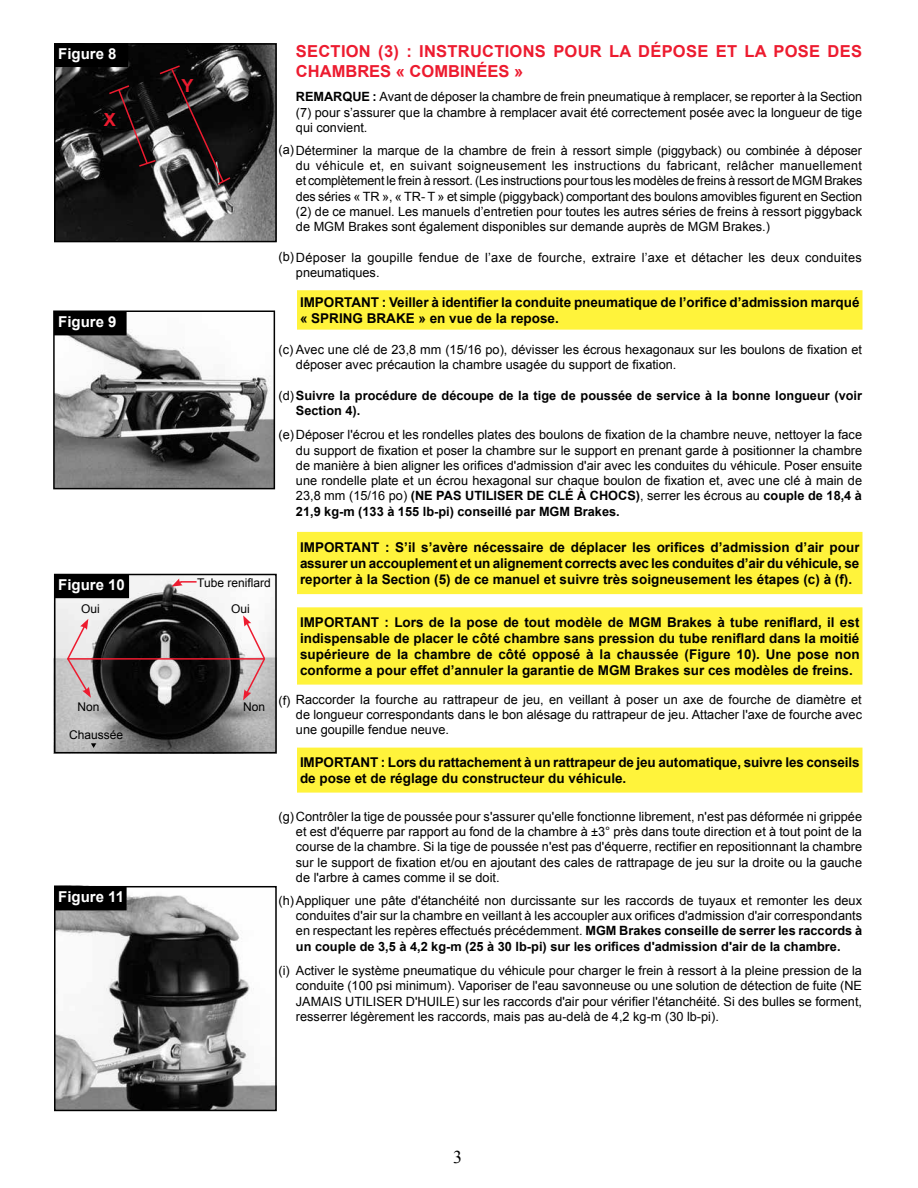
<style>
.page{position:relative;width:918px;height:1188px;background:#fff}
.page>*{position:absolute;margin:0;border:0;box-sizing:border-box;transform-origin:0 0}
.t1{font:700 18px "Arial";color:#ed1b2f}
.t2{font:18px "Times New Roman";color:#000}
.t3{font:700 16.5px/19.8px "Arial";letter-spacing:.015em;color:#ed1b2f}
.t4{font:700 15px "Arial";color:#fff}
.t5{font:700 13.5px/16.2px "Arial";color:#000}
.t6{font:12.75px/15.3px "Arial";color:#000;text-align:justify}
.t7{font:700 12.75px "Arial";color:#000}
.t8{font:12.75px "Arial";letter-spacing:.02em;color:#000}
.t9{font:12px "Arial";color:#000}
.s1{font-weight:700}
.s2{font-weight:400}
</style>
<div class="page">
<img style="left:57px;top:46px;width:217px;height:193px">
<img style="left:57px;top:895px;width:217px;height:213px">
<img style="left:57px;top:577px;width:217px;height:173px">
<img style="left:56px;top:329px;width:216px;height:157px">
<div style="left:54px;top:43px;width:223px;height:199px;border:2px solid #000"></div>
<div style="left:54px;top:886px;width:223px;height:225px;border:2px solid #000"></div>
<div style="left:54px;top:574px;width:223px;height:179px;border:2px solid #000"></div>
<div style="left:53px;top:310px;width:222px;height:179px;border:2px solid #000"></div>
<svg style="left:107px;top:64px;width:125px;height:122px;background:#342f2f"></svg>
<hr style="left:68px;top:658px;width:197px;height:2px;background:#ed1b2f">
<svg style="left:66px;top:619px;width:25px;height:79px;background:#dcc6c8"></svg>
<svg style="left:243px;top:615px;width:23px;height:85px"></svg>
<svg style="left:172px;top:578px;width:25px;height:9px"></svg>
<div style="left:55px;top:44px;width:73px;height:22px;background:#000"></div>
<div style="left:54px;top:43px;width:74px;height:24px;border:2px solid #000"></div>
<div style="left:55px;top:313px;width:71px;height:22px;background:#000"></div>
<div style="left:54px;top:312px;width:73px;height:23px;border:2px solid #000"></div>
<div style="left:55px;top:575px;width:73px;height:22px;background:#000"></div>
<div style="left:54px;top:575px;width:75px;height:23px;border:2px solid #000"></div>
<div style="left:55px;top:888px;width:71px;height:22px;background:#000"></div>
<div style="left:54px;top:887px;width:73px;height:23px;border:2px solid #000"></div>
<svg style="left:90px;top:743px;width:8px;height:6px"></svg>
<div style="left:298px;top:292px;width:563px;height:36px;background:#fff33b"></div>
<div style="left:297px;top:290px;width:565px;height:40px;border:3px solid #fff33b"></div>
<div style="left:298px;top:749px;width:563px;height:42px;background:#fff33b"></div>
<div style="left:297px;top:748px;width:565px;height:45px;border:3px solid #fff33b"></div>
<div style="left:298px;top:533px;width:563px;height:60px;background:#fff33b"></div>
<div style="left:297px;top:532px;width:565px;height:62px;border:3px solid #fff33b"></div>
<div style="left:298px;top:609px;width:563px;height:74px;background:#fff33b"></div>
<div style="left:297px;top:607px;width:565px;height:78px;border:3px solid #fff33b"></div>
<p class="t4" style="left:58px;top:44px;width:60px">Figure 8</p>
<h1 class="t1" style="left:104px;top:107px;width:14px">X</h1>
<p class="t4" style="left:58px;top:312px;width:60px">Figure 9</p>
<p class="t4" style="left:58px;top:575px;width:68px">Figure 10</p>
<p class="t9" style="left:81px;top:601px;width:20px">Oui</p>
<p class="t9" style="left:78px;top:699px;width:24px">Non</p>
<p class="t9" style="left:69px;top:727px;width:56px">Chaussée</p>
<p class="t4" style="left:58px;top:887px;width:67px">Figure 11</p>
<h1 class="t1" style="left:181px;top:74px;width:14px">Y</h1>
<p class="t3" style="left:296px;top:42px;width:568px">SECTION (3) : INSTRUCTIONS POUR LA DÉPOSE ET LA POSE DES<br>CHAMBRES « COMBINÉES »</p>
<p class="t6" style="left:296px;top:89px;width:568px"><span class="s1">REMARQUE :</span> Avant de déposer la chambre de frein pneumatique à remplacer, se reporter à la Section (7) pour s’assurer que la chambre à remplacer avait été correctement posée avec la longueur de tige qui convient.</p>
<p class="t6" style="left:296px;top:158px;width:568px">du véhicule et, en suivant soigneusement les instructions du fabricant, relâcher manuellement et complètement le frein à ressort. (Les instructions pour tous les modèles de freins à ressort de MGM Brakes des séries « TR », « TR- T » et simple (piggyback) comportant des boulons amovibles figurent en Section (2) de ce manuel. Les manuels d’entretien pour toutes les autres séries de freins à ressort piggyback de MGM Brakes sont également disponibles sur demande auprès de MGM Brakes.)</p>
<p class="t6" style="left:296px;top:265px;width:85px">pneumatiques.</p>
<p class="t6" style="left:278px;top:143px;width:585px">(a)Déterminer la marque de la chambre de frein à ressort simple (piggyback) ou combinée à déposer</p>
<p class="t8" style="left:278px;top:249px;width:585px">(b)Déposer la goupille fendue de l’axe de fourche, extraire l’axe et détacher les deux conduites</p>
<p class="t5" style="left:300px;top:294px;width:561px">IMPORTANT : Veiller à identifier la conduite pneumatique de l’orifice d’admission marqué « SPRING BRAKE » en vue de la repose.</p>
<p class="t6" style="left:278px;top:342px;width:585px">(c) Avec une clé de 23,8 mm (15/16 po), dévisser les écrous hexagonaux sur les boulons de fixation et</p>
<p class="t7" style="left:278px;top:387px;width:585px"><span class="s2">(d)</span>Suivre la procédure de découpe de la tige de poussée de service à la bonne longueur (voir</p>
<p class="t6" style="left:278px;top:427px;width:585px">(e)Déposer l'écrou et les rondelles plates des boulons de fixation de la chambre neuve, nettoyer la face</p>
<p class="t6" style="left:296px;top:357px;width:382px">déposer avec précaution la chambre usagée du support de fixation.</p>
<p class="t7" style="left:296px;top:402px;width:66px">Section 4).</p>
<p class="t6" style="left:296px;top:443px;width:568px">du support de fixation et poser la chambre sur le support en prenant garde à positionner la chambre de manière à bien aligner les orifices d'admission d'air avec les conduites du véhicule. Poser ensuite une rondelle plate et un écrou hexagonal sur chaque boulon de fixation et, avec une clé à main de 23,8 mm (15/16 po) <span class="s1">(NE PAS UTILISER DE CLÉ À CHOCS)</span>, serrer les écrous au <span class="s1">couple de 18,4 à 21,9 kg-m (133 à 155 lb-pi) conseillé par MGM Brakes.</span></p>
<p class="t9" style="left:197px;top:575px;width:75px">Tube reniflard</p>
<p class="t9" style="left:231px;top:601px;width:20px">Oui</p>
<p class="t9" style="left:243px;top:699px;width:24px">Non</p>
<p class="t5" style="left:300px;top:539px;width:561px;text-align:justify">IMPORTANT : S’il s’avère nécessaire de déplacer les orifices d’admission d’air pour assurer un accouplement et un alignement corrects avec les conduites d’air du véhicule, se reporter à la Section (5) de ce manuel et suivre très soigneusement les étapes (c) à (f).</p>
<p class="t5" style="left:300px;top:614px;width:561px;text-align:justify">IMPORTANT : Lors de la pose de tout modèle de MGM Brakes à tube reniflard, il est indispensable de placer le côté chambre sans pression du tube reniflard dans la moitié supérieure de la chambre de côté opposé à la chaussée (Figure 10). Une pose non conforme a pour effet d’annuler la garantie de MGM Brakes sur ces modèles de freins.</p>
<p class="t6" style="left:278px;top:692px;width:585px">(f) Raccorder la fourche au rattrapeur de jeu, en veillant à poser un axe de fourche de diamètre et</p>
<p class="t6" style="left:296px;top:707px;width:568px">de longueur correspondants dans le bon alésage du rattrapeur de jeu. Attacher l'axe de fourche avec une goupille fendue neuve.</p>
<p class="t5" style="left:300px;top:754px;width:561px">IMPORTANT : Lors du rattachement à un rattrapeur de jeu automatique, suivre les conseils de pose et de réglage du constructeur du véhicule.</p>
<p class="t6" style="left:278px;top:809px;width:585px">(g)Contrôler la tige de poussée pour s'assurer qu'elle fonctionne librement, n'est pas déformée ni grippée</p>
<p class="t6" style="left:296px;top:824px;width:568px">et est d'équerre par rapport au fond de la chambre à ±3° près dans toute direction et à tout point de la course de la chambre. Si la tige de poussée n'est pas d'équerre, rectifier en repositionnant la chambre sur le support de fixation et/ou en ajoutant des cales de rattrapage de jeu sur la droite ou la gauche de l'arbre à cames comme il se doit.</p>
<p class="t6" style="left:296px;top:908px;width:568px">conduites d'air sur la chambre en veillant à les accoupler aux orifices d'admission d'air correspondants en respectant les repères effectués précédemment. <span class="s1">MGM Brakes conseille de serrer les raccords à un couple de 3,5 à 4,2 kg-m (25 à 30 lb-pi) sur les orifices d'admission d'air de la chambre.</span></p>
<p class="t6" style="left:296px;top:963px;width:568px">Activer le système pneumatique du véhicule pour charger le frein à ressort à la pleine pression de la conduite (100 psi minimum). Vaporiser de l'eau savonneuse ou une solution de détection de fuite (NE JAMAIS UTILISER D'HUILE) sur les raccords d'air pour vérifier l'étanchéité. Si des bulles se forment, resserrer légèrement les raccords, mais pas au-delà de 4,2 kg-m (30 lb-pi).</p>
<p class="t6" style="left:278px;top:893px;width:585px">(h)Appliquer une pâte d'étanchéité non durcissante sur les raccords de tuyaux et remonter les deux</p>
<p class="t6" style="left:278px;top:963px;width:13px">(i)</p>
<h1 class="t2" style="left:453px;top:1144px;width:10px">3</h1>
</div>
